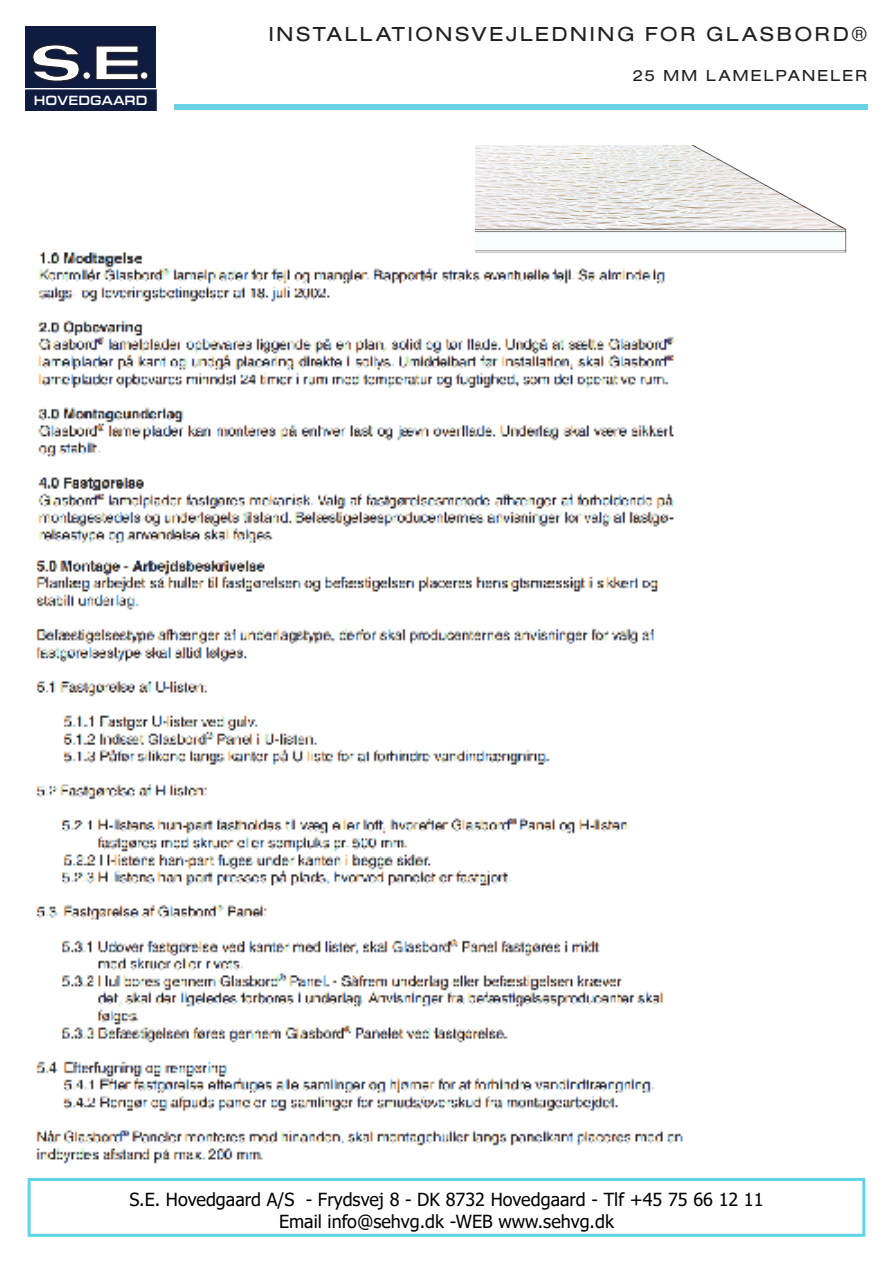
<style>
.page{position:relative;width:893px;height:1263px;background:#fff}
.page>*{position:absolute;margin:0;border:0;box-sizing:border-box;transform-origin:0 0}
.t1{font:21px "Nimbus San Ext";letter-spacing:.1em;color:#231f20}
.t2{font:18px/21.6px "Tahoma";color:#000;text-align:center}
.t3{font:16.5px "Nimbus San Ext";letter-spacing:.1em;color:#231f20}
.t4{font:500 13.8px "Eurostile Ext";color:#fff;scale:.83 1}
</style>
<div class="page">
<div style="left:28px;top:1178px;width:837px;height:59px;border:3px solid #5ed4e8"></div>
<div style="left:26px;top:90px;width:130px;height:20px;background:#0f1c40"></div>
<div style="left:26px;top:26px;width:130px;height:62px;background:#0f1c40"></div>
<svg style="left:33px;top:45px;width:46px;height:36px"></svg>
<svg style="left:96px;top:46px;width:42px;height:34px"></svg>
<div style="left:83px;top:72px;width:7px;height:7px;background:#fff;border-radius:50%"></div>
<div style="left:83px;top:72px;width:7px;height:7px;border:1px solid #231f20;border-radius:50%"></div>
<div style="left:140px;top:72px;width:8px;height:7px;background:#fff;border-radius:50%"></div>
<div style="left:140px;top:72px;width:8px;height:7px;border:1px solid #231f20;border-radius:50%"></div>
<div style="left:174px;top:104px;width:693px;height:6px;background:#69d2e5"></div>
<img style="left:36px;top:250px;width:647px;height:914px">
<img style="left:476px;top:146px;width:371px;height:107px">
<p class="t4" style="left:34px;top:90px;width:138px">HOVEDGAARD</p>
<p class="t1" style="left:268px;top:20px;width:600px">INSTALLATIONSVEJLEDNING FOR GLASBORD®</p>
<p class="t3" style="left:632px;top:64px;width:237px">25 MM LAMELPANELER</p>
<p class="t2" style="left:129px;top:1190px;width:636px">S.E. Hovedgaard A/S - Frydsvej 8 - DK 8732 Hovedgaard - Tlf +45 75 66 12 11<br>Email info@sehvg.dk -WEB www.sehvg.dk</p>
</div>
